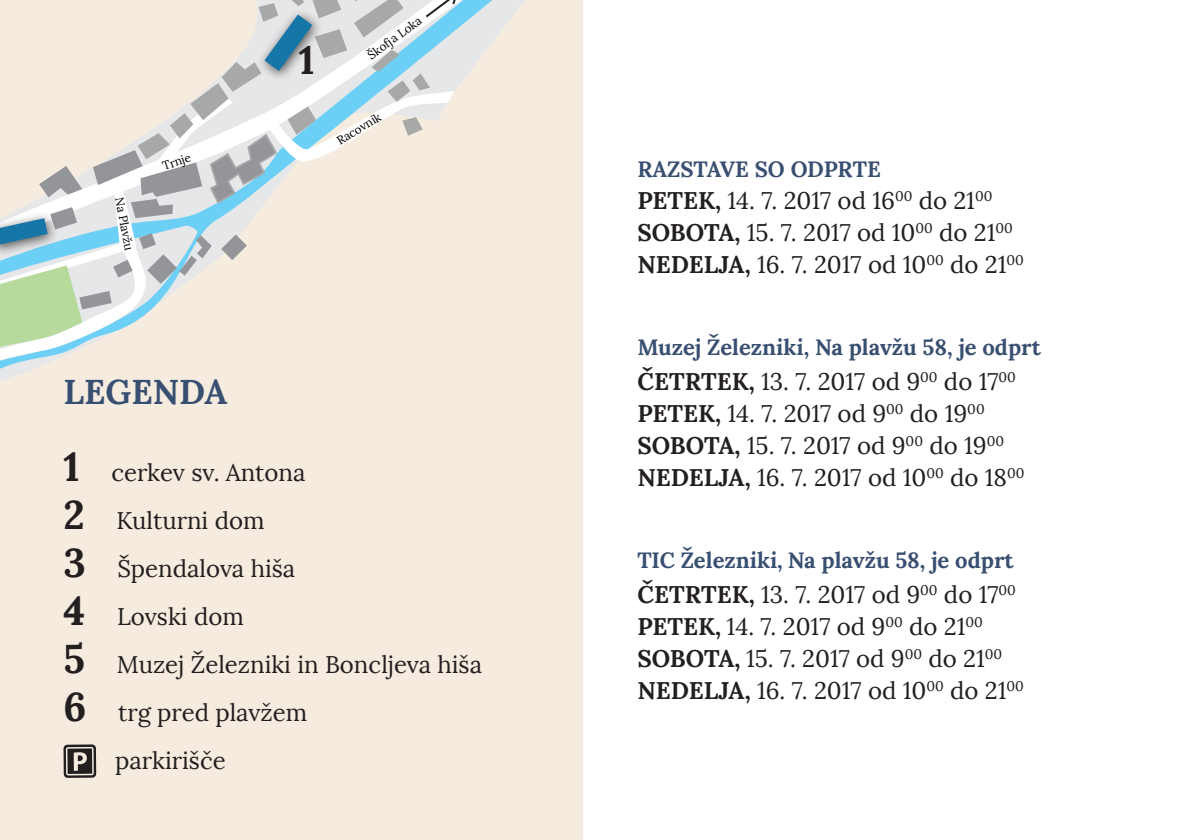
<style>
.page{position:relative;width:1191px;height:840px;background:#fff}
.page>*{position:absolute;margin:0;border:0;box-sizing:border-box;transform-origin:0 0}
.t1{font:700 39.2px "Lora";color:#231f20}
.t2{font:700 34.2px "Lora";color:#384f71}
.t3{font:24px/32px "Lora";color:#231f20}
.t4{font:700 24px "Lora";color:#231f20}
.t5{font:700 22px "Lora";color:#384f71}
.t6{font:11.8px "Lora";color:#000001}
.s1{font-weight:700;font-size:40px}
.s2{font-weight:700}
</style>
<div class="page">
<div style="left:0;top:0;width:583px;height:839px;background:#f5ecdf"></div>
<svg style="left:0;top:0;width:477px;height:323px"></svg>
<svg style="left:354px;top:0;width:49px;height:37px"></svg>
<svg style="left:371px;top:50px;width:59px;height:52px"></svg>
<svg style="left:402px;top:117px;width:21px;height:19px"></svg>
<svg style="left:39px;top:166px;width:43px;height:31px"></svg>
<svg style="left:221px;top:234px;width:26px;height:26px"></svg>
<div style="left:0;top:210px;width:59px;height:48px;background:#231f20;opacity:.75"></div>
<svg style="left:0;top:207px;width:77px;height:37px"></svg>
<svg style="left:0;top:260px;width:133px;height:121px"></svg>
<svg style="left:139px;top:233px;width:73px;height:51px"></svg>
<svg style="left:93px;top:0;width:254px;height:218px"></svg>
<svg style="left:423px;top:0;width:36px;height:19px"></svg>
<svg style="left:63px;top:744px;width:33px;height:33px"></svg>
<p class="t6" style="left:126px;top:196px;width:55px;rotate:79deg">Na Plavžu</p>
<p class="t6" style="left:160px;top:159px;width:31px;rotate:-19deg">Trnje</p>
<h2 class="t2" style="left:63px;top:369px;width:165px">LEGENDA</h2>
<h1 class="t1" style="left:299px;top:34px;width:17px">1</h1>
<p class="t6" style="left:365px;top:50px;width:66px;rotate:-36deg">Škofja Loka</p>
<p class="t6" style="left:334px;top:136px;width:51px;rotate:-32deg">racovnik</p>
<p class="t3" style="left:63px;top:456px;width:243px"><span class="s1">1</span> cerkev sv. Antona</p>
<p class="t3" style="left:63px;top:504px;width:202px"><span class="s1">2</span> Kulturni dom</p>
<p class="t3" style="left:63px;top:552px;width:233px"><span class="s1">3</span> Špendalova hiša</p>
<p class="t3" style="left:63px;top:600px;width:182px"><span class="s1">4</span> Lovski dom</p>
<p class="t3" style="left:63px;top:648px;width:420px"><span class="s1">5</span> Muzej Železniki in Boncljeva hiša</p>
<p class="t3" style="left:63px;top:696px;width:245px"><span class="s1">6</span> trg pred plavžem</p>
<p class="t3" style="left:115px;top:744px;width:112px">parkirišče</p>
<p class="t5" style="left:637px;top:155px;width:245px">RAZSTAVE SO ODPRTE</p>
<p class="t4" style="left:637px;top:185px;width:17px">petek</p>
<p class="t3" style="left:715px;top:185px;width:279px"><span class="s2">,</span> 14. 7. 2017 od 16<sup>00</sup> do 21<sup>00</sup></p>
<p class="t4" style="left:637px;top:217px;width:18px">sobota</p>
<p class="t3" style="left:734px;top:217px;width:280px"><span class="s2">,</span> 15. 7. 2017 od 10<sup>00</sup> do 21<sup>00</sup></p>
<p class="t4" style="left:637px;top:249px;width:17px">nedelja</p>
<p class="t3" style="left:744px;top:249px;width:281px"><span class="s2">,</span> 16. 7. 2017 od 10<sup>00</sup> do 21<sup>00</sup></p>
<p class="t5" style="left:637px;top:332px;width:405px">Muzej Železniki, Na plavžu 58, je odprt</p>
<p class="t3" style="left:637px;top:365px;width:380px"><span class="s2">ČETRTEK,</span> 13. 7. 2017 od 9<sup>00</sup> do 17<sup>00<br></sup><span class="s2">Petek</span></p>
<p class="t3" style="left:637px;top:397px;width:388px;text-indent:78px"><span class="s2">,</span> 14. 7. 2017 od 9<sup>00</sup> do 19<sup>00<br></sup><span class="s2">SOBOTA,</span> 15. 7. 2017 od 9<sup>00</sup> do 19<sup>00<br></sup><span class="s2">NEDELJA,</span> 16. 7. 2017 od 10<sup>00</sup> do 18<sup>00</sup></p>
<p class="t5" style="left:637px;top:545px;width:378px">TIC Železniki, Na plavžu 58, je odprt</p>
<p class="t3" style="left:637px;top:578px;width:380px"><span class="s2">ČETRTEK,</span> 13. 7. 2017 od 9<sup>00</sup> do 17<sup>00 </sup><span class="s2">petek</span></p>
<p class="t3" style="left:715px;top:610px;width:269px"><span class="s2">,</span> 14. 7. 2017 od 9<sup>00</sup> do 21<sup>00</sup></p>
<p class="t4" style="left:637px;top:642px;width:18px">sobota</p>
<p class="t3" style="left:734px;top:642px;width:269px"><span class="s2">,</span> 15. 7. 2017 od 9<sup>00</sup> do 21<sup>00</sup></p>
<p class="t4" style="left:637px;top:674px;width:17px">nedelja</p>
<p class="t3" style="left:744px;top:674px;width:281px"><span class="s2">,</span> 16. 7. 2017 od 10<sup>00</sup> do 21<sup>00</sup></p>
</div>
